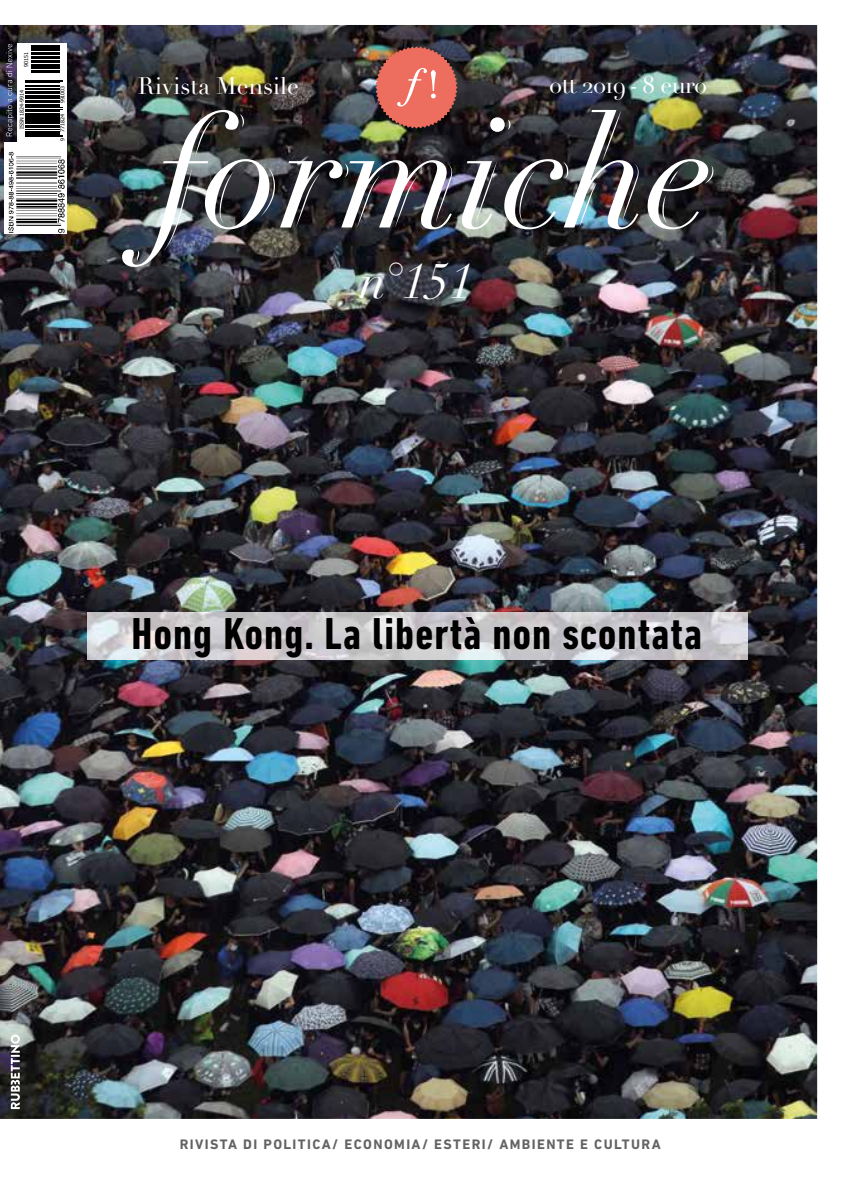
<style>
.page{position:relative;width:844px;height:1191px;background:#fff}
.page>*{position:absolute;margin:0;border:0;box-sizing:border-box;transform-origin:0 0}
.t1{font:italic 49px "Didot";color:#fff}
.t2{font:700 condensed 45.5px "DIN Next LT Pro";letter-spacing:.025em;color:#000}
.t3{font:23.62px "Didot";color:#fff}
.t4{font:23.62px "Didot";letter-spacing:-.025em;color:#fff}
.t5{font:700 14px "DIN Next LT Pro";letter-spacing:.1em;color:#646363}
.t6{font:5.42px "Tahoma";color:#000}
</style>
<div class="page">
<img style="left:0;top:25px;width:816px;height:1093px">
<svg style="left:647px;top:159px;width:66px;height:70px"></svg>
<img style="left:87px;top:612px;width:660px;height:47px">
<div style="left:18px;top:43px;width:49px;height:99px;background:#fff"></div>
<svg style="left:25px;top:96px;width:35px;height:39px"></svg>
<hr style="left:25px;top:136px;width:38px;height:1px;background:#000">
<hr style="left:25px;top:135px;width:38px;height:1px;background:#000">
<hr style="left:25px;top:133px;width:35px;height:1px;background:#000">
<hr style="left:25px;top:131px;width:35px;height:1px;background:#000">
<hr style="left:25px;top:129px;width:35px;height:1px;background:#000">
<hr style="left:25px;top:127px;width:35px;height:1px;background:#000">
<hr style="left:25px;top:125px;width:35px;height:1px;background:#000">
<hr style="left:25px;top:122px;width:35px;height:2px;background:#000">
<hr style="left:25px;top:121px;width:35px;height:1px;background:#000">
<hr style="left:25px;top:118px;width:35px;height:2px;background:#000">
<hr style="left:25px;top:116px;width:35px;height:1px;background:#000">
<hr style="left:25px;top:114px;width:35px;height:1px;background:#000">
<hr style="left:25px;top:113px;width:35px;height:1px;background:#000">
<hr style="left:25px;top:110px;width:35px;height:1px;background:#000">
<hr style="left:25px;top:109px;width:38px;height:1px;background:#000">
<hr style="left:25px;top:107px;width:38px;height:1px;background:#000">
<hr style="left:25px;top:105px;width:35px;height:2px;background:#000">
<hr style="left:25px;top:104px;width:35px;height:1px;background:#000">
<hr style="left:25px;top:101px;width:35px;height:2px;background:#000">
<hr style="left:25px;top:100px;width:35px;height:1px;background:#000">
<hr style="left:25px;top:97px;width:35px;height:1px;background:#000">
<hr style="left:25px;top:95px;width:35px;height:1px;background:#000">
<hr style="left:25px;top:92px;width:35px;height:2px;background:#000">
<hr style="left:25px;top:91px;width:35px;height:1px;background:#000">
<hr style="left:25px;top:88px;width:35px;height:2px;background:#000">
<hr style="left:25px;top:86px;width:35px;height:1px;background:#000">
<hr style="left:25px;top:85px;width:35px;height:1px;background:#000">
<hr style="left:25px;top:82px;width:35px;height:1px;background:#000">
<hr style="left:25px;top:81px;width:38px;height:1px;background:#000">
<hr style="left:25px;top:80px;width:38px;height:1px;background:#000">
<svg style="left:31px;top:45px;width:29px;height:28px"></svg>
<svg style="left:6px;top:44px;width:8px;height:92px"></svg>
<div style="left:4px;top:142px;width:63px;height:92px;background:#fff"></div>
<img style="left:9px;top:152px;width:55px;height:81px">
<svg style="left:11px;top:1034px;width:9px;height:75px"></svg>
<img style="left:122px;top:46px;width:516px;height:221px">
<p class="t6" style="left:23px;top:67px;width:16px;rotate:-90deg">90151</p>
<p class="t6" style="left:18px;top:129px;width:40px;rotate:-90deg">ISSN 1824-9914</p>
<p class="t6" style="left:59px;top:103px;width:19px;rotate:-90deg">991003</p>
<p class="t6" style="left:59px;top:141px;width:28px;rotate:-90deg">9 771824</p>
<h3 class="t3" style="left:138px;top:71px;width:162px">Rivista Mensile</h3>
<h3 class="t4" style="left:549px;top:70px;width:160px">ott 2019 - 8 euro</h3>
<h1 class="t1" style="left:360px;top:250px;width:115px">n°151</h1>
<h2 class="t2" style="left:131px;top:607px;width:571px">Hong Kong. La libertà non scontata</h2>
<p class="t5" style="left:180px;top:1136px;width:482px">RIVISTA DI POLITICA/ ECONOMIA/ ESTERI/ AMBIENTE E CULTURA</p>
</div>
